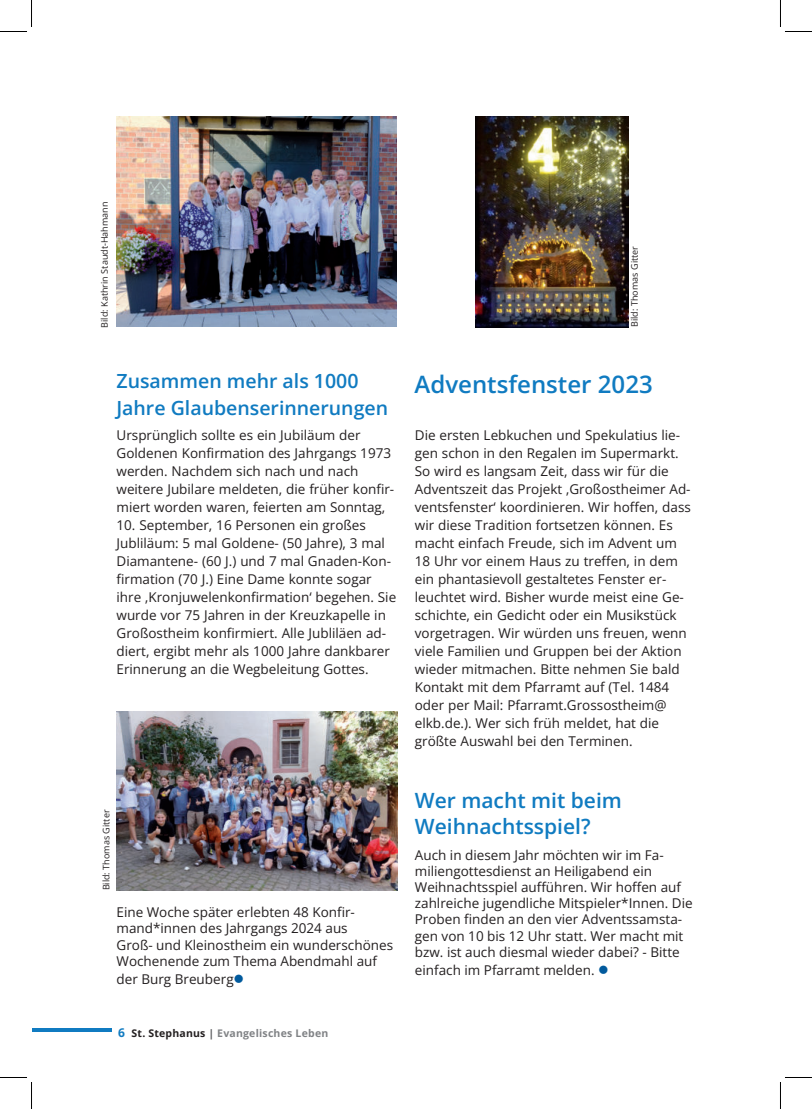
<style>
.page{position:relative;width:812px;height:1109px;background:#fff}
.page>*{position:absolute;margin:0;border:0;box-sizing:border-box;transform-origin:0 0}
.t1{font:600 24px "Open Sans";color:#107bc1}
.t2{font:600 21px/25.2px "Open Sans";color:#107bc1}
.t3{font:600 19.5px/27px "Open Sans";color:#107bc1}
.t4{font:13.5px/18px "Open Sans";color:#231f20}
.t5{font:700 10.5px "Open Sans";letter-spacing:.02em;color:#808285}
.t6{font:9px "Open Sans";color:#231f20}
.s1{color:#015a9d}
.s2{font-size:12px;color:#107bc1}
.s3{color:#231f20}
.s4{color:#57585a}
</style>
<div class="page">
<hr style="left:44px;top:1029px;width:67px;height:3px;background:#107bc1">
<hr style="left:33px;top:1029px;width:67px;height:3px;background:#107bc1">
<img style="left:117px;top:117px;width:280px;height:210px">
<img style="left:475px;top:117px;width:153px;height:211px">
<img style="left:117px;top:712px;width:280px;height:178px">
<svg style="left:0;top:0;width:32px;height:32px"></svg>
<svg style="left:0;top:1077px;width:32px;height:32px"></svg>
<svg style="left:780px;top:0;width:31px;height:32px"></svg>
<svg style="left:780px;top:1077px;width:31px;height:32px"></svg>
<p class="t6" style="left:101px;top:328px;width:127px;rotate:-90deg">Bild: Kathrin Staudt-Hahmann</p>
<h3 class="t3" style="left:116px;top:370px;width:273px">Zusammen mehr als 1000<br>Jahre Glaubenserinnerungen</h3>
<p class="t4" style="left:116px;top:428px;width:279px">Ursprünglich sollte es ein Jubiläum der Goldenen Konfirmation des Jahrgangs 1973 werden. Nachdem sich nach und nach weitere Jubilare meldeten, die früher konfir&shy;miert worden waren, feierten am Sonntag,</p>
<p class="t4" style="left:116px;top:516px;width:281px">10. September, 16 Personen ein großes Jubliläum: 5 mal Goldene- (50 Jahre), 3 mal Diamantene- (60 J.) und 7 mal Gnaden-Kon&shy;firmation (70 J.) Eine Dame konnte sogar ihre ‚Kronjuwelenkonfirmation‘ begehen. Sie wurde vor 75 Jahren in der Kreuzkapelle in Großostheim konfirmiert. Alle Jubliläen ad&shy;diert, ergibt mehr als 1000 Jahre dankbarer Erinnerung an die Wegbeleitung Gottes.</p>
<p class="t6" style="left:103px;top:890px;width:82px;rotate:-90deg">Bild: Thomas Gitter</p>
<p class="t4" style="left:116px;top:906px;width:278px;line-height:16.2px">Eine Woche später erlebten 48 Konfir&shy;mand*innen des Jahrgangs 2024 aus<br>Groß- und Kleinostheim ein wunderschönes Wochenende zum Thema Abendmahl auf</p>
<p class="t4" style="left:116px;top:971px;width:129px">der Burg Breuberg<span class="s1">●</span></p>
<p class="t5" style="left:118px;top:1028px;width:212px"><span class="s2">6</span> <span class="s3">St. Stephanus</span> <span class="s4">|</span> Evangelisches Leben</p>
<p class="t6" style="left:631px;top:327px;width:82px;rotate:-90deg">Bild: Thomas Gitter</p>
<h1 class="t1" style="left:414px;top:375px;width:240px">Adventsfenster 2023</h1>
<p class="t4" style="left:415px;top:426px;width:277px">Die ersten Lebkuchen und Spekulatius lie&shy;gen schon in den Regalen im Supermarkt.<br>So wird es langsam Zeit, dass wir für die Adventszeit das Projekt ‚Großostheimer Ad&shy;ventsfenster‘ koordinieren. Wir hoffen, dass wir diese Tradition fortsetzen können. Es macht einfach Freude, sich im Advent um 18 Uhr vor einem Haus zu treffen, in dem ein phantasievoll gestaltetes Fenster er&shy;leuchtet wird. Bisher wurde meist eine Ge&shy;schichte, ein Gedicht oder ein Musikstück vorgetragen. Wir würden uns freuen, wenn viele Familien und Gruppen bei der Aktion wieder mitmachen. Bitte nehmen Sie bald Kontakt mit dem Pfarramt auf (Tel. 1484 oder per Mail: Pfarramt.Grossostheim@ elkb.de.). Wer sich früh meldet, hat die größte Auswahl bei den Terminen.</p>
<h2 class="t2" style="left:415px;top:790px;width:208px">Wer macht mit beim<br>Weihnachtsspiel?</h2>
<p class="t4" style="left:415px;top:848px;width:279px;line-height:16.2px">Auch in diesem Jahr möchten wir im Fa&shy;miliengottesdienst an Heiligabend ein Weihnachtsspiel aufführen. Wir hoffen auf zahlreiche jugendliche Mitspieler*Innen. Die Proben finden an den vier Adventssamsta&shy;gen von 10 bis 12 Uhr statt. Wer macht mit bzw. ist auch diesmal wieder dabei? - Bitte</p>
<p class="t4" style="left:415px;top:962px;width:195px">einfach im Pfarramt melden. <span class="s1">●</span></p>
</div>
